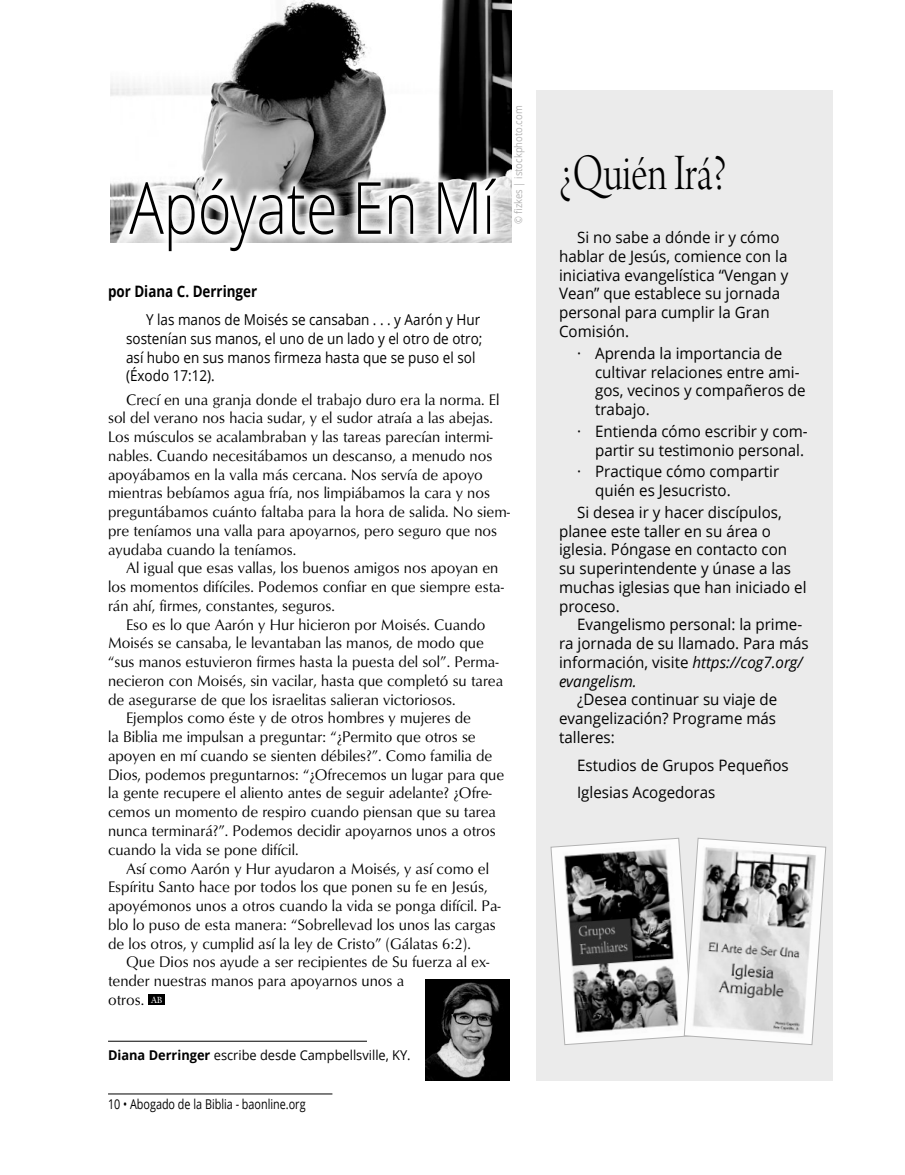
<style>
.page{position:relative;width:905px;height:1175px;background:#fff}
.page>*{position:absolute;margin:0;border:0;box-sizing:border-box;transform-origin:0 0}
.t1{font:300 72px "Open Sans";letter-spacing:-.005em;color:#000;scale:.8 1}
.t2{font:54px "Arno Pro Light Display";letter-spacing:-.005em;color:#000;scale:.8 1}
.t3{font:15.75px/18.8px "Optimum";color:#000;scale:.96 1}
.t4{font:15.75px/18.8px "Open Sans";color:#000;scale:.96 1}
.t5{font:700 15.75px "Open Sans";color:#000;scale:.85 1}
.t6{font:15px/18.8px "Open Sans";color:#000;scale:.9 1}
.t7{font:13.5px "Open Sans";color:#000;scale:.95 1}
.t8{font:13.5px "Open Sans";color:#000;scale:.8 1}
.t9{font:10.5px "Open Sans";color:#b3b3b3;scale:.9 1}
.s1{font-family:"Galliard Pro";font-size:9px;color:#fff}
.s2{font-weight:700}
.s3{font-style:italic}
</style>
<div class="page">
<hr style="left:108px;top:1093px;width:224px;height:1px;background:#000">
<div style="left:536px;top:90px;width:296px;height:990px;background:#ebebeb"></div>
<img style="left:110px;top:0;width:401px;height:243px">
<svg style="left:118px;top:167px;width:388px;height:76px"></svg>
<hr style="left:108px;top:1040px;width:259px;height:1px;background:#000">
<div style="left:148px;top:994px;width:17px;height:10px;background:#000"></div>
<svg style="left:550px;top:837px;width:276px;height:208px"></svg>
<img style="left:425px;top:979px;width:84px;height:101px">
<p class="t9" style="left:511px;top:224px;width:133px;rotate:-90deg">© fizkes | istockphoto.com</p>
<h1 class="t1" style="left:129px;top:167px;width:459px">Apóyate En Mí</h1>
<p class="t5" style="left:108px;top:280px;width:177px">por Diana C. Derringer</p>
<p class="t6" style="left:126px;top:310px;width:397px;text-indent:20px">Y las manos de Moisés se cansaban . . . y Aarón y Hur sostenían sus manos, el uno de un lado y el otro de otro; así hubo en sus manos firmeza hasta que se puso el sol (Éxodo 17:12).</p>
<p class="t3" style="left:108px;top:389px;width:420px;text-indent:18px">Crecí en una granja donde el trabajo duro era la norma. El sol del verano nos hacia sudar, y el sudor atraía a las abejas.<br>Los músculos se acalambraban y las tareas parecían intermi&shy;nables. Cuando necesitábamos un descanso, a menudo nos apoyábamos en la valla más cercana. Nos servía de apoyo mientras bebíamos agua fría, nos limpiábamos la cara y nos preguntábamos cuánto faltaba para la hora de salida. No siem&shy;pre teníamos una valla para apoyarnos, pero seguro que nos ayudaba cuando la teníamos.</p>
<p class="t3" style="left:108px;top:558px;width:414px;text-indent:18px">Al igual que esas vallas, los buenos amigos nos apoyan en los momentos difíciles. Podemos confiar en que siempre esta&shy;rán ahí, firmes, constantes, seguros.</p>
<p class="t3" style="left:126px;top:614px;width:376px">Eso es lo que Aarón y Hur hicieron por Moisés. Cuando</p>
<p class="t3" style="left:108px;top:633px;width:393px">Moisés se cansaba, le levantaban las manos, de modo que</p>
<p class="t3" style="left:108px;top:652px;width:408px">“sus manos estuvieron firmes hasta la puesta del sol”. Perma-</p>
<p class="t3" style="left:108px;top:670px;width:413px">necieron con Moisés, sin vacilar, hasta que completó su tarea</p>
<p class="t3" style="left:108px;top:689px;width:363px">de asegurarse de que los israelitas salieran victoriosos.</p>
<p class="t3" style="left:126px;top:708px;width:361px">Ejemplos como éste y de otros hombres y mujeres de</p>
<p class="t3" style="left:108px;top:727px;width:384px">la Biblia me impulsan a preguntar: “¿Permito que otros se</p>
<p class="t3" style="left:108px;top:745px;width:402px">apoyen en mí cuando se sienten débiles?”. Como familia de</p>
<p class="t3" style="left:108px;top:764px;width:414px">Dios, podemos preguntarnos: “¿Ofrecemos un lugar para que</p>
<p class="t3" style="left:108px;top:783px;width:401px">la gente recupere el aliento antes de seguir adelante? ¿Ofre-</p>
<p class="t3" style="left:108px;top:802px;width:405px">cemos un momento de respiro cuando piensan que su tarea</p>
<p class="t3" style="left:108px;top:820px;width:405px">nunca terminará?”. Podemos decidir apoyarnos unos a otros</p>
<p class="t3" style="left:108px;top:839px;width:200px">cuando la vida se pone difícil.</p>
<p class="t3" style="left:126px;top:858px;width:379px">Así como Aarón y Hur ayudaron a Moisés, y así como el</p>
<p class="t3" style="left:108px;top:877px;width:397px">Espíritu Santo hace por todos los que ponen su fe en Jesús,</p>
<p class="t3" style="left:108px;top:895px;width:410px">apoyémonos unos a otros cuando la vida se ponga difícil. Pa-</p>
<p class="t3" style="left:108px;top:914px;width:405px">blo lo puso de esta manera: “Sobrellevad los unos las cargas</p>
<p class="t3" style="left:108px;top:933px;width:379px">de los otros, y cumplid así la ley de Cristo” (Gálatas 6:2).</p>
<p class="t3" style="left:126px;top:952px;width:380px">Que Dios nos ayude a ser recipientes de Su fuerza al ex-</p>
<p class="t3" style="left:108px;top:970px;width:310px">tender nuestras manos para apoyarnos unos a</p>
<p class="t3" style="left:108px;top:989px;width:58px">otros. <span class="s1">AB</span></p>
<p class="t7" style="left:108px;top:1045px;width:320px"><span class="s2">Diana Derringer</span> escribe desde Campbellsville, KY.</p>
<p class="t8" style="left:108px;top:1094px;width:248px">10 • Abogado de la Biblia - baonline.org</p>
<h2 class="t2" style="left:559px;top:144px;width:211px">¿Quién Irá?</h2>
<p class="t4" style="left:559px;top:228px;width:240px;text-indent:18px">Si no sabe a dónde ir y cómo hablar de Jesús, comience con la iniciativa evangelística “Vengan y<br>Vean” que establece su jornada personal para cumplir la Gran<br>Comisión.</p>
<p class="t4" style="left:595px;top:343px;width:221px;text-indent:-18px">· Aprenda la importancia de cultivar relaciones entre ami&shy;gos, vecinos y compañeros de trabajo.</p>
<p class="t4" style="left:577px;top:421px;width:242px;text-align:right">· Entienda cómo escribir y com&shy;partir su testimonio personal.</p>
<p class="t4" style="left:595px;top:462px;width:193px;text-indent:-18px">· Practique cómo compartir quién es Jesucristo.</p>
<p class="t4" style="left:559px;top:502px;width:259px;text-indent:18px">Si desea ir y hacer discípulos, planee este taller en su área o iglesia. Póngase en contacto con su superintendente y únase a las muchas iglesias que han iniciado el proceso.</p>
<p class="t4" style="left:559px;top:615px;width:262px;text-indent:18px">Evangelismo personal: la prime&shy;ra jornada de su llamado. Para más información, visite <span class="s3">https://cog7.org/ evangelism.</span></p>
<p class="t4" style="left:559px;top:690px;width:229px;text-align:justify;text-indent:18px">¿Desea continuar su viaje de evangelización? Programe más talleres:</p>
<p class="t4" style="left:577px;top:750px;width:222px;line-height:27.8px">Estudios de Grupos Pequeños<br>Iglesias Acogedoras</p>
</div>
